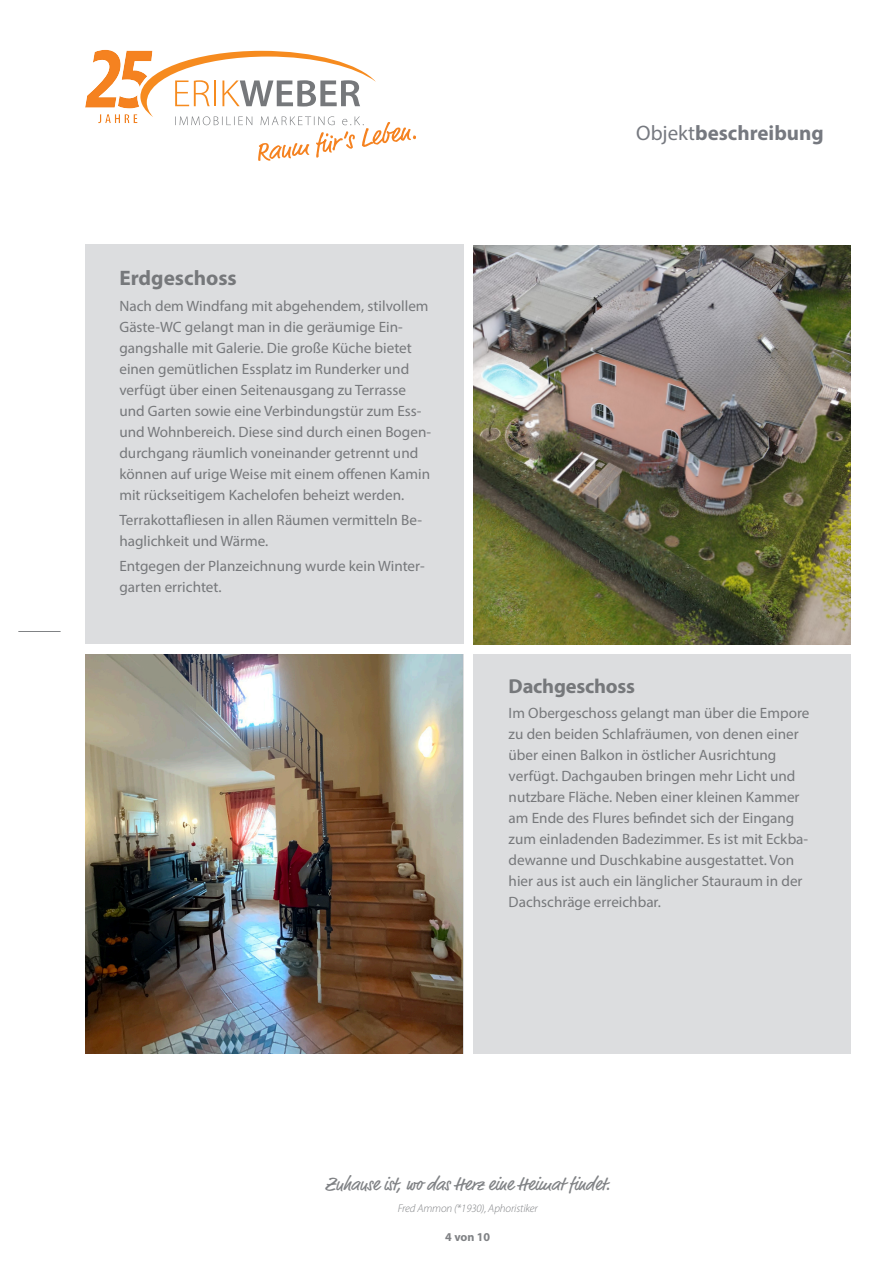
<style>
.page{position:relative;width:893px;height:1263px;background:#fff}
.page>*{position:absolute;margin:0;border:0;box-sizing:border-box;transform-origin:0 0}
.t1{font:700 21px "Myriad Pro";color:#767980}
.t2{font:700 21px "Myriad Pro";color:#76787b}
.t3{font:700 20.25px "Myriad Pro";letter-spacing:-.01em;color:#76787b}
.t4{font:18.75px "Market Pro";letter-spacing:-.01em;color:#808285}
.t5{font:15px/21px "Myriad Pro";color:#76787b}
.t6{font:700 12px "Myriad Pro";color:#808285}
.t7{font:italic 300 11.25px "Myriad Pro";letter-spacing:-.01em;color:#808285}
.s1{font-weight:400}
</style>
<div class="page">
<div style="left:85px;top:245px;width:378px;height:399px;background:#dcdddf"></div>
<div style="left:473px;top:655px;width:377px;height:399px;background:#dcdddf"></div>
<hr style="left:19px;top:631px;width:41px;height:1px;background:#808285">
<img style="left:85px;top:655px;width:378px;height:399px">
<img style="left:473px;top:246px;width:378px;height:399px">
<svg style="left:85px;top:50px;width:331px;height:111px"></svg>
<p class="t2" style="left:119px;top:265px;width:119px">Erdgeschoss</p>
<p class="t5" style="left:119px;top:295px;width:313px">Nach dem Windfang mit abgehendem, stilvollem Gäste-WC gelangt man in die geräumige Ein&shy;gangshalle mit Galerie. Die große Küche bietet einen gemütlichen Essplatz im Runderker und verfügt über einen Seitenausgang zu Terrasse und Garten sowie eine Verbindungstür zum Ess&shy;und Wohnbereich. Diese sind durch einen Bogen&shy;durchgang räumlich voneinander getrennt und können auf urige Weise mit einem offenen Kamin mit rückseitigem Kachelofen beheizt werden.</p>
<p class="t5" style="left:119px;top:509px;width:304px">Terrakottafliesen in allen Räumen vermitteln Be&shy;haglichkeit und Wärme.</p>
<p class="t5" style="left:119px;top:555px;width:307px">Entgegen der Planzeichnung wurde kein Winter&shy;garten errichtet.</p>
<p class="t1" style="left:636px;top:119px;width:189px"><span class="s1">Objekt</span>beschreibung</p>
<p class="t3" style="left:509px;top:673px;width:128px">Dachgeschoss</p>
<p class="t5" style="left:509px;top:702px;width:302px">Im Obergeschoss gelangt man über die Empore zu den beiden Schlafräumen, von denen einer über einen Balkon in östlicher Ausrichtung verfügt. Dachgauben bringen mehr Licht und nutzbare Fläche. Neben einer kleinen Kammer am Ende des Flures befindet sich der Eingang zum einladenden Badezimmer. Es ist mit Eckba&shy;dewanne und Duschkabine ausgestattet. Von hier aus ist auch ein länglicher Stauraum in der Dachschräge erreichbar.</p>
<p class="t4" style="left:325px;top:1171px;width:287px">Zuhause ist, wo das Herz eine Heimat findet.</p>
<p class="t7" style="left:398px;top:1202px;width:142px">Fred Ammon (*1930), Aphoristiker</p>
<p class="t6" style="left:445px;top:1229px;width:46px">4 von 10</p>
</div>
